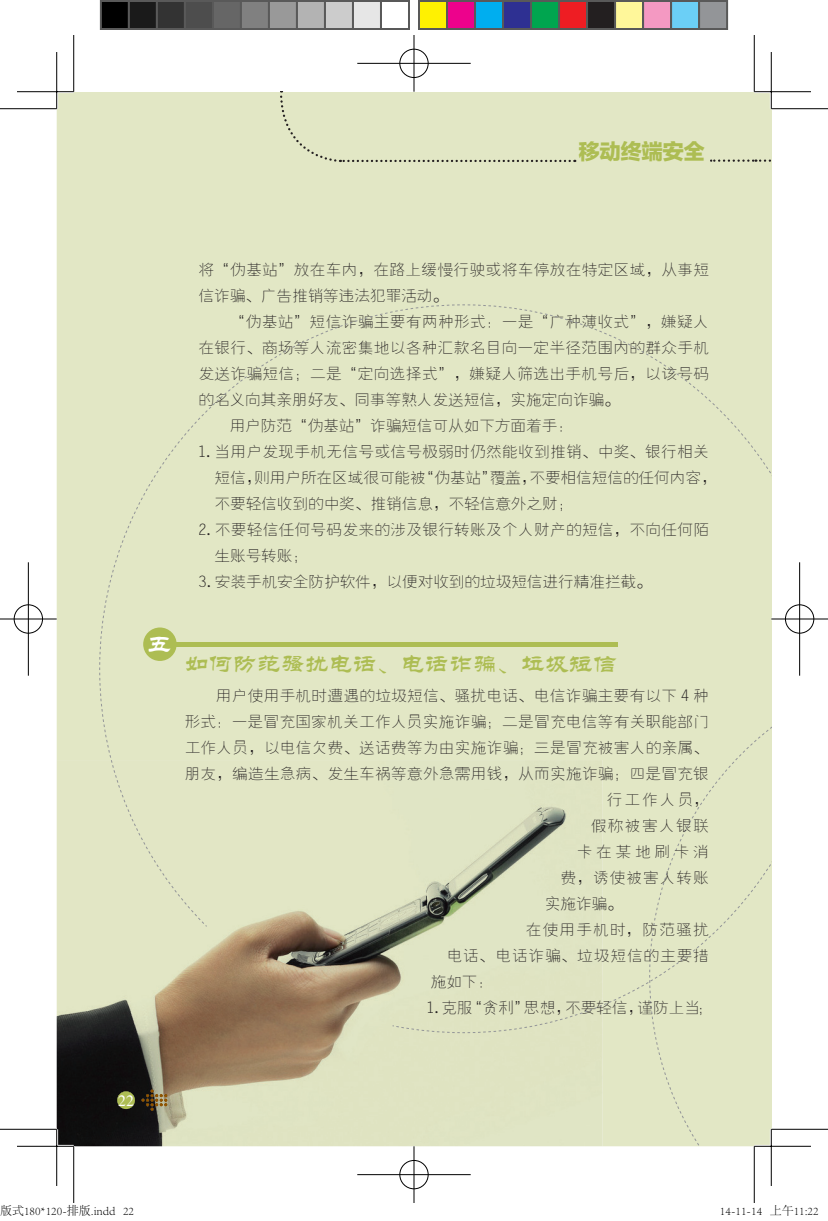
<style>
.page{position:relative;width:828px;height:1221px;background:#fff}
.page>*{position:absolute;margin:0;border:0;box-sizing:border-box;transform-origin:0 0}
.t1{font:24px "FZL2 JW GB1 0";color:#adbd53}
.t2{font:24px "FZL2 JW GB1 0";color:#fff}
.t3{font:21.6px "FZLTTHK GBK1 0";letter-spacing:-.025em;color:#adbd53}
.t4{font:15.6px/26px "FZYXJW GB1 0";letter-spacing:.02em;color:#231f20}
.t5{font:15.6px/26px "FZYXJW GB1 0";color:#231f20}
.t6{font:15.6px "FZYXJW GB1 0";letter-spacing:.06em;color:#231f20}
.t7{font:15.6px "FZYXJW GB1 0";letter-spacing:.08em;color:#231f20}
.t8{font:15.6px "FZYXJW GB1 0";letter-spacing:.07em;color:#231f20}
.t9{font:15.6px "FZYXJW GB1 0";letter-spacing:.095em;color:#231f20}
.t10{font:15.6px "FZYXJW GB1 0";letter-spacing:.245em;color:#231f20}
.t11{font:15.6px "Times";color:#fff}
.t12{font:300 12px "Adobe Song Std";color:#000}
</style>
<div class="page">
<div style="left:57px;top:92px;width:697px;height:1054px;background:#e2e7c5"></div>
<div style="left:279px;top:92px;width:296px;height:71px;background:#e2e7c5"></div>
<div style="left:754px;top:92px;width:17px;height:1054px;background:#e2e7c5"></div>
<svg style="left:710px;top:159px;width:61px;height:3px"></svg>
<img style="left:57px;top:760px;width:546px;height:386px">
<img style="left:117px;top:1091px;width:18px;height:18px">
<div style="left:649px;top:1033px;width:121px;height:113px;background:#e2e7c5"></div>
<svg style="left:141px;top:1089px;width:26px;height:22px"></svg>
<div style="left:117px;top:1091px;width:18px;height:18px;background:#adbd53;border-radius:50%"></div>
<div style="left:99px;top:304px;width:672px;height:729px;background:#e2e7c5"></div>
<hr style="left:17px;top:90px;width:57px;height:3px;background:#fff">
<hr style="left:754px;top:90px;width:57px;height:3px;background:#fff">
<hr style="left:17px;top:1145px;width:57px;height:3px;background:#fff">
<hr style="left:754px;top:1145px;width:57px;height:3px;background:#fff">
<hr style="left:55px;top:52px;width:3px;height:57px;background:#fff">
<hr style="left:55px;top:1129px;width:3px;height:57px;background:#fff">
<hr style="left:770px;top:52px;width:2px;height:57px;background:#fff">
<hr style="left:770px;top:1129px;width:2px;height:57px;background:#fff">
<hr style="left:0;top:108px;width:57px;height:1px;background:#000">
<hr style="left:771px;top:108px;width:57px;height:1px;background:#000">
<hr style="left:0;top:1129px;width:57px;height:1px;background:#000">
<hr style="left:771px;top:1129px;width:57px;height:1px;background:#000">
<hr style="left:73px;top:35px;width:1px;height:57px;background:#000">
<hr style="left:73px;top:1146px;width:1px;height:57px;background:#000">
<hr style="left:754px;top:35px;width:1px;height:57px;background:#000">
<hr style="left:754px;top:1146px;width:1px;height:57px;background:#000">
<hr style="left:17px;top:91px;width:57px;height:1px;background:#000">
<hr style="left:754px;top:91px;width:57px;height:1px;background:#000">
<hr style="left:17px;top:1146px;width:57px;height:1px;background:#000">
<hr style="left:754px;top:1146px;width:57px;height:1px;background:#000">
<hr style="left:56px;top:52px;width:1px;height:57px;background:#000">
<hr style="left:56px;top:1129px;width:1px;height:57px;background:#000">
<hr style="left:771px;top:52px;width:1px;height:57px;background:#000">
<hr style="left:771px;top:1129px;width:1px;height:57px;background:#000">
<div style="left:398px;top:48px;width:31px;height:31px;border:3px solid #fff;border-radius:50%"></div>
<hr style="left:357px;top:62px;width:114px;height:3px;background:#fff">
<hr style="left:412px;top:35px;width:3px;height:57px;background:#fff">
<div style="left:399px;top:49px;width:29px;height:29px;border:1px solid #000;border-radius:50%"></div>
<hr style="left:357px;top:63px;width:114px;height:1px;background:#000">
<hr style="left:414px;top:35px;width:1px;height:57px;background:#000">
<div style="left:398px;top:1159px;width:31px;height:31px;border:3px solid #fff;border-radius:50%"></div>
<hr style="left:357px;top:1173px;width:114px;height:3px;background:#fff">
<hr style="left:412px;top:1146px;width:3px;height:57px;background:#fff">
<div style="left:399px;top:1160px;width:29px;height:29px;border:1px solid #000;border-radius:50%"></div>
<hr style="left:357px;top:1174px;width:114px;height:1px;background:#000">
<hr style="left:414px;top:1146px;width:1px;height:57px;background:#000">
<div style="left:13px;top:603px;width:31px;height:32px;border:3px solid #fff;border-radius:50%"></div>
<hr style="left:0;top:618px;width:57px;height:2px;background:#fff">
<hr style="left:27px;top:562px;width:3px;height:114px;background:#fff">
<div style="left:14px;top:604px;width:29px;height:29px;border:1px solid #000;border-radius:50%"></div>
<hr style="left:0;top:619px;width:57px;height:1px;background:#000">
<hr style="left:28px;top:562px;width:1px;height:114px;background:#000">
<div style="left:784px;top:603px;width:31px;height:32px;border:3px solid #fff;border-radius:50%"></div>
<hr style="left:771px;top:618px;width:57px;height:2px;background:#fff">
<hr style="left:798px;top:562px;width:3px;height:114px;background:#fff">
<div style="left:785px;top:604px;width:29px;height:29px;border:1px solid #000;border-radius:50%"></div>
<hr style="left:771px;top:619px;width:57px;height:1px;background:#000">
<hr style="left:799px;top:562px;width:1px;height:114px;background:#000">
<div style="left:101px;top:1px;width:28px;height:28px;background:#000"></div>
<div style="left:100px;top:0;width:30px;height:30px;border:2px solid #595959"></div>
<div style="left:129px;top:1px;width:28px;height:28px;background:#1a1a1a"></div>
<div style="left:128px;top:0;width:30px;height:30px;border:2px solid #595959"></div>
<div style="left:157px;top:1px;width:28px;height:28px;background:#333"></div>
<div style="left:156px;top:0;width:30px;height:30px;border:2px solid #595959"></div>
<div style="left:185px;top:1px;width:28px;height:28px;background:#4d4d4d"></div>
<div style="left:184px;top:0;width:30px;height:30px;border:2px solid #595959"></div>
<div style="left:213px;top:1px;width:28px;height:28px;background:#666"></div>
<div style="left:212px;top:0;width:30px;height:30px;border:2px solid #595959"></div>
<div style="left:241px;top:1px;width:28px;height:28px;background:#808080"></div>
<div style="left:240px;top:0;width:30px;height:30px;border:2px solid #595959"></div>
<div style="left:269px;top:1px;width:28px;height:28px;background:#999"></div>
<div style="left:268px;top:0;width:30px;height:30px;border:2px solid #595959"></div>
<div style="left:297px;top:1px;width:28px;height:28px;background:#b3b3b3"></div>
<div style="left:296px;top:0;width:30px;height:30px;border:2px solid #595959"></div>
<div style="left:325px;top:1px;width:28px;height:28px;background:#ccc"></div>
<div style="left:324px;top:0;width:30px;height:30px;border:2px solid #595959"></div>
<div style="left:353px;top:1px;width:28px;height:28px;background:#e6e6e6"></div>
<div style="left:352px;top:0;width:30px;height:30px;border:2px solid #595959"></div>
<div style="left:380px;top:0;width:30px;height:30px;border:2px solid #595959"></div>
<div style="left:419px;top:1px;width:28px;height:28px;background:#fff101"></div>
<div style="left:418px;top:0;width:30px;height:30px;border:2px solid #595959"></div>
<div style="left:447px;top:1px;width:28px;height:28px;background:#ed028c"></div>
<div style="left:446px;top:0;width:30px;height:30px;border:2px solid #595959"></div>
<div style="left:475px;top:1px;width:28px;height:28px;background:#00aeef"></div>
<div style="left:474px;top:0;width:30px;height:30px;border:2px solid #595959"></div>
<div style="left:503px;top:1px;width:28px;height:28px;background:#2e3092"></div>
<div style="left:502px;top:0;width:30px;height:30px;border:2px solid #595959"></div>
<div style="left:531px;top:1px;width:28px;height:28px;background:#00a54f"></div>
<div style="left:530px;top:0;width:30px;height:30px;border:2px solid #595959"></div>
<div style="left:559px;top:1px;width:28px;height:28px;background:#ee1d23"></div>
<div style="left:558px;top:0;width:30px;height:30px;border:2px solid #595959"></div>
<div style="left:587px;top:1px;width:28px;height:28px;background:#231f20"></div>
<div style="left:586px;top:0;width:30px;height:30px;border:2px solid #595959"></div>
<div style="left:615px;top:1px;width:28px;height:28px;background:#fff79a"></div>
<div style="left:614px;top:0;width:30px;height:30px;border:2px solid #595959"></div>
<div style="left:643px;top:1px;width:28px;height:28px;background:#f499c2"></div>
<div style="left:642px;top:0;width:30px;height:30px;border:2px solid #595959"></div>
<div style="left:671px;top:1px;width:28px;height:28px;background:#6bcff6"></div>
<div style="left:670px;top:0;width:30px;height:30px;border:2px solid #595959"></div>
<div style="left:699px;top:1px;width:28px;height:28px;background:#939598"></div>
<div style="left:698px;top:0;width:30px;height:30px;border:2px solid #595959"></div>
<svg style="left:56px;top:1180px;width:19px;height:23px"></svg>
<h2 class="t3" style="left:578px;top:140px;width:128px">移动终端安全</h2>
<p class="t4" style="left:198px;top:257px;width:512px">将“伪基站”放在车内，在路上缓慢行驶或将车停放在特定区域，从事短信诈骗、广告推销等违法犯罪活动。</p>
<p class="t4" style="left:230px;top:309px;width:480px">“伪基站”短信诈骗主要有两种形式：一是“广种薄收式”，嫌疑人</p>
<p class="t4" style="left:198px;top:335px;width:512px">在银行、商场等人流密集地以各种汇款名目向一定半径范围内的群众手机</p>
<p class="t4" style="left:198px;top:361px;width:512px">发送诈骗短信；二是“定向选择式”，嫌疑人筛选出手机号后，以该号码</p>
<p class="t5" style="left:198px;top:387px;width:423px">的名义向其亲朋好友、同事等熟人发送短信，实施定向诈骗。</p>
<p class="t5" style="left:230px;top:413px;width:345px">用户防范“伪基站”诈骗短信可从如下方面着手：</p>
<p class="t5" style="left:214px;top:439px;width:504px;text-indent:-16px">1. 当用户发现手机无信号或信号极弱时仍然能收到推销、中奖、银行相关短信，则用户所在区域很可能被“伪基站”覆盖，不要相信短信的任何内容，不要轻信收到的中奖、推销信息，不轻信意外之财；</p>
<p class="t4" style="left:214px;top:517px;width:496px;text-indent:-16px">2. 不要轻信任何号码发来的涉及银行转账及个人财产的短信，不向任何陌生账号转账；</p>
<p class="t5" style="left:198px;top:569px;width:455px">3. 安装手机安全防护软件，以便对收到的垃圾短信进行精准拦截。</p>
<h1 class="t2" style="left:147px;top:631px;width:25px">五</h1>
<h1 class="t1" style="left:185px;top:651px;width:433px">如何防范骚扰电话、电话诈骗、垃圾短信</h1>
<p class="t4" style="left:216px;top:683px;width:494px">用户使用手机时遭遇的垃圾短信、骚扰电话、电信诈骗主要有以下 4 种</p>
<p class="t4" style="left:185px;top:709px;width:526px">形式：一是冒充国家机关工作人员实施诈骗；二是冒充电信等有关职能部门</p>
<p class="t4" style="left:185px;top:735px;width:525px">工作人员，以电信欠费、送话费等为由实施诈骗；三是冒充被害人的亲属、</p>
<p class="t4" style="left:185px;top:761px;width:525px">朋友，编造生急病、发生车祸等意外急需用钱，从而实施诈骗；四是冒充银</p>
<p class="t4" style="left:607px;top:787px;width:104px">行工作人员，</p>
<p class="t9" style="left:591px;top:817px;width:119px">假称被害人银联</p>
<p class="t10" style="left:577px;top:843px;width:134px">卡在某地刷卡消</p>
<p class="t8" style="left:561px;top:869px;width:150px">费，诱使被害人转账</p>
<p class="t4" style="left:545px;top:891px;width:79px">实施诈骗。</p>
<p class="t7" style="left:526px;top:921px;width:184px">在使用手机时，防范骚扰</p>
<p class="t6" style="left:447px;top:947px;width:263px">电话、电话诈骗、垃圾短信的主要措</p>
<p class="t4" style="left:431px;top:969px;width:64px">施如下：</p>
<p class="t5" style="left:427px;top:995px;width:287px">1. 克服“贪利”思想，不要轻信，谨防上当；</p>
<p class="t11" style="left:118px;top:1086px;width:17px">22</p>
<p class="t12" style="left:0;top:1204px;width:136px">版式180*120-排版.indd 22</p>
<p class="t12" style="left:720px;top:1204px;width:100px">14-11-14 上午11:22</p>
</div>
